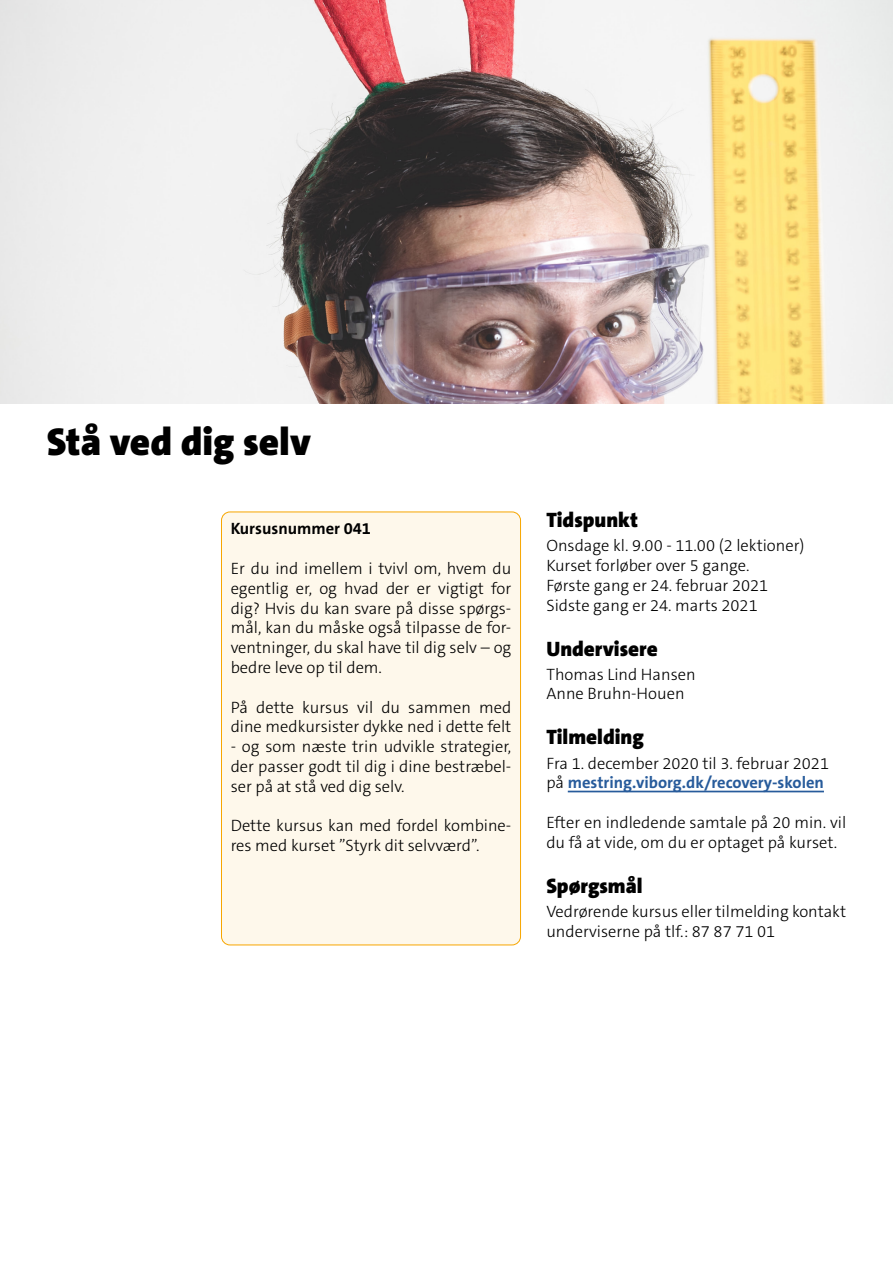
<style>
.page{position:relative;width:893px;height:1263px;background:#fff}
.page>*{position:absolute;margin:0;border:0;box-sizing:border-box;transform-origin:0 0}
.Rubrik_-_H1{font:900 39px "The Sans C5";color:#000}
.Underrubrik1_-_H2{font:900 21px "The Sans C5";color:#000}
.Brødtekst_-_P{font:300 16.5px/19.8px "The Sans C5";color:#000}
.Brødtekst_-_P-2{font:700 16.5px "The Sans C5";color:#275b9b}
.Underrubrik_-_P{font:700 16.5px "The Sans C5";color:#000}
.s1{font-weight:300;color:#000}
</style>
<div class="page">
<img style="left:0;top:0;width:893px;height:404px">
<div style="left:221px;top:512px;width:299px;height:433px;background:#fef8eb;border-radius:9px"></div>
<div style="left:221px;top:512px;width:300px;height:433px;border:1px solid #f7a600;border-radius:9px"></div>
<hr style="left:568px;top:791px;width:256px;height:1px;background:#275b9b">
<h1 class="Rubrik_-_H1" style="left:47px;top:417px;width:266px">Stå ved dig selv</h1>
<p class="Underrubrik_-_P" style="left:231px;top:518px;width:142px">Kursusnummer 041</p>
<p class="Brødtekst_-_P" style="left:231px;top:559px;width:282px;text-align:justify">Er du ind imellem i tvivl om, hvem du egentlig er, og hvad der er vigtigt for dig? Hvis du kan svare på disse spørgs&shy;mål, kan du måske også tilpasse de for&shy;ventninger, du skal have til dig selv – og bedre leve op til dem.</p>
<p class="Brødtekst_-_P" style="left:231px;top:697px;width:282px">På dette kursus vil du sammen med dine medkursister dykke ned i dette felt</p>
<p class="Brødtekst_-_P" style="left:231px;top:737px;width:282px;text-align:justify">- og som næste trin udvikle strategier, der passer godt til dig i dine bestræbel&shy;ser på at stå ved dig selv.</p>
<p class="Brødtekst_-_P" style="left:231px;top:816px;width:282px">Dette kursus kan med fordel kombine&shy;res med kurset ”Styrk dit selvværd”.</p>
<h2 class="Underrubrik1_-_H2" style="left:546px;top:506px;width:93px">Tidspunkt</h2>
<p class="Brødtekst_-_P" style="left:546px;top:536px;width:260px">Onsdage kl. 9.00 - 11.00 (2 lektioner)</p>
<p class="Brødtekst_-_P" style="left:546px;top:556px;width:205px">Kurset forløber over 5 gange.</p>
<p class="Brødtekst_-_P" style="left:546px;top:575px;width:223px">Første gang er 24. februar 2021</p>
<p class="Brødtekst_-_P" style="left:546px;top:595px;width:213px">Sidste gang er 24. marts 2021</p>
<h2 class="Underrubrik1_-_H2" style="left:546px;top:635px;width:113px">Undervisere</h2>
<p class="Brødtekst_-_P" style="left:546px;top:664px;width:151px">Thomas Lind Hansen</p>
<p class="Brødtekst_-_P" style="left:546px;top:684px;width:140px">Anne Bruhn-Houen</p>
<h2 class="Underrubrik1_-_H2" style="left:546px;top:724px;width:99px">Tilmelding</h2>
<p class="Brødtekst_-_P" style="left:546px;top:753px;width:284px">Fra 1. december 2020 til 3. februar 2021</p>
<p class="Brødtekst_-_P-2" style="left:546px;top:772px;width:279px"><span class="s1">på</span> mestring.viborg.dk/recovery-skolen</p>
<p class="Brødtekst_-_P" style="left:546px;top:812px;width:301px">Efter en indledende samtale på 20 min. vil du få at vide, om du er optaget på kurset.</p>
<h2 class="Underrubrik1_-_H2" style="left:546px;top:872px;width:98px">Spørgsmål</h2>
<p class="Brødtekst_-_P" style="left:546px;top:901px;width:301px">Vedrørende kursus eller tilmelding kontakt underviserne på tlf.: 87 87 71 01</p>
</div>
